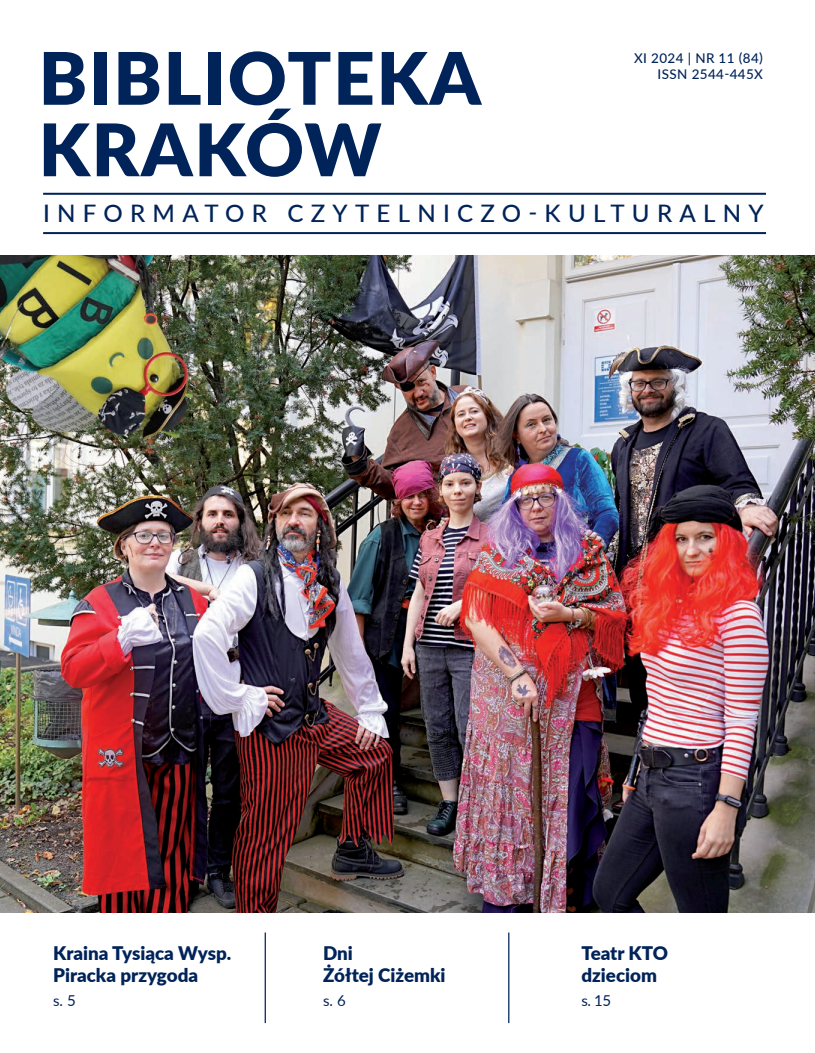
<style>
.page{position:relative;width:815px;height:1053px;background:#fff}
.page>*{position:absolute;margin:0;border:0;box-sizing:border-box;transform-origin:0 0}
.t1{font:900 72.5px/71.4px "Lato";letter-spacing:.025em;color:#002359}
.t2{font:500 24.12px "Lato";letter-spacing:.3em;color:#002359}
.t3{font:900 18.75px/22.5px "Lato";color:#002359}
.t4{font:15px "Lato";color:#002359}
.t5{font:500 13.38px/16.1px "Lato";letter-spacing:.03em;color:#002359;text-align:right}
</style>
<div class="page">
<img style="left:0;top:255px;width:815px;height:657px">
<hr style="left:43px;top:193px;width:723px;height:2px;background:#002359">
<hr style="left:43px;top:232px;width:723px;height:2px;background:#002359">
<hr style="left:508px;top:932px;width:1px;height:90px;background:#002359">
<hr style="left:265px;top:932px;width:1px;height:90px;background:#002359">
<h1 class="t1" style="left:39px;top:39px;width:444px">Biblioteka<br>Kraków</h1>
<p class="t5" style="left:634px;top:49px;width:130px">XI 2024 | NR 11 (84)<br>ISSN 2544-445X</p>
<p class="t2" style="left:43px;top:196px;width:722px">INFORMATOR CZYTELNIC ZO-KULTURALNY</p>
<p class="t3" style="left:53px;top:940px;width:180px">Kraina Tysiąca Wysp.<br>Piracka przygoda</p>
<p class="t4" style="left:53px;top:989px;width:24px">s. 5</p>
<p class="t4" style="left:323px;top:989px;width:24px">s. 6</p>
<p class="t3" style="left:323px;top:940px;width:124px">Dni<br>Żółtej Ciżemki</p>
<p class="t3" style="left:581px;top:940px;width:88px">Teatr KTO dzieciom</p>
<p class="t4" style="left:581px;top:989px;width:31px">s. 15</p>
</div>
